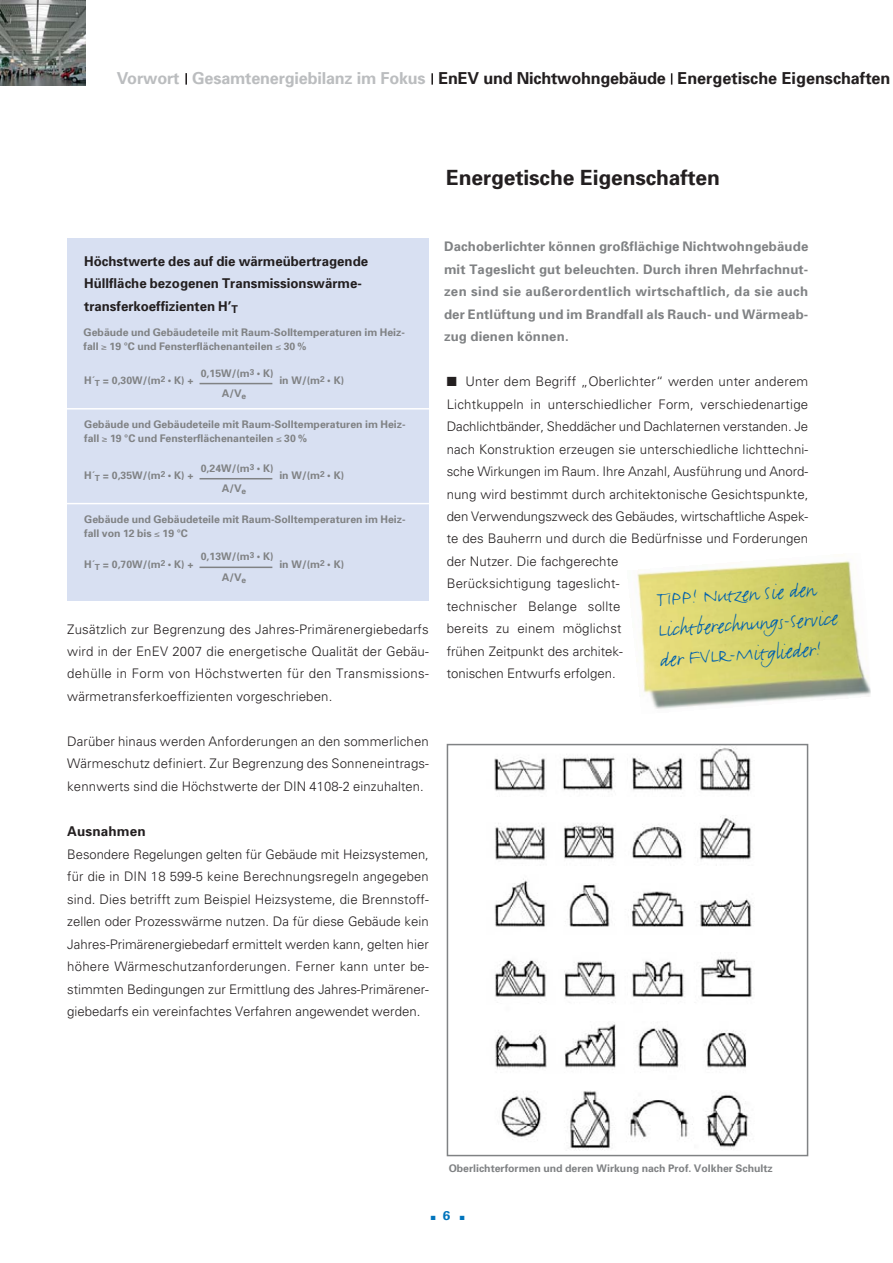
<style>
.page{position:relative;width:893px;height:1263px;background:#fff}
.page>*{position:absolute;margin:0;border:0;box-sizing:border-box;transform-origin:0 0}
.t1{font:24px/30px "FF Justlefthand";color:#0061ad}
.t2{font:700 21px "Univers";letter-spacing:-.005em;color:#231f20}
.t3{font:700 16.5px "Univers";letter-spacing:-.01em;color:#231f20}
.t4{font:700 13.5px/22.5px "Univers";color:#231f20}
.t5{font:300 13.2px/22.5px "Univers";letter-spacing:.01em;color:#231f20;text-align:justify}
.t6{font:700 13.2px/22.5px "Univers";letter-spacing:.01em;color:#808284;text-align:justify}
.t7{font:700 12.75px "Univers";color:#0074bc;scale:1.06 1}
.t8{font:700 10.5px/13.5px "Univers";color:#808284}
.s1{color:#bbbdbf}
</style>
<div class="page">
<img style="left:0;top:0;width:85px;height:85px">
<img style="left:494px;top:747px;width:258px;height:403px">
<div style="left:446px;top:744px;width:362px;height:412px;border:2px solid #808284"></div>
<div style="left:67px;top:238px;width:362px;height:362px;background:#d8e0f2"></div>
<hr style="left:199px;top:383px;width:73px;height:1px;background:#808284">
<hr style="left:199px;top:478px;width:73px;height:1px;background:#808284">
<hr style="left:199px;top:567px;width:73px;height:1px;background:#808284">
<hr style="left:62px;top:408px;width:376px;height:2px;background:#fff">
<hr style="left:63px;top:503px;width:372px;height:1px;background:#fff">
<img style="left:636px;top:560px;width:235px;height:149px">
<svg style="left:671px;top:73px;width:1px;height:12px"></svg>
<svg style="left:431px;top:73px;width:2px;height:12px"></svg>
<svg style="left:185px;top:73px;width:2px;height:12px"></svg>
<p class="t3" style="left:117px;top:72px;width:775px"><span class="s1">Vorwort Gesamtenergiebilanz im Fokus</span> EnEV und Nichtwohngebäude Energetische Eigenschaften</p>
<h2 class="t2" style="left:446px;top:170px;width:275px">Energetische Eigenschaften</h2>
<p class="t4" style="left:84px;top:251px;width:285px">Höchstwerte des auf die wärmeübertragende<br>Hüllfläche bezogenen Transmissionswärme&shy;transferkoeffizienten H’<sub>T</sub></p>
<p class="t8" style="left:84px;top:327px;width:323px">Gebäude und Gebäudeteile mit Raum-Solltemperaturen im Heiz&shy;fall ≥ 19 °C und Fensterflächenanteilen ≤ 30 %</p>
<p class="t8" style="left:84px;top:375px;width:111px">H´<sub>T</sub> = 0,30W/(m<sup>2</sup> • K) +</p>
<p class="t8" style="left:222px;top:364px;width:53px;line-height:20.5px;text-indent:-21px">0,15W/(m<sup>3</sup> • K)<br>A/V<sub>e</sub></p>
<p class="t8" style="left:279px;top:375px;width:66px">in W/(m<sup>2</sup> • K)</p>
<p class="t8" style="left:84px;top:419px;width:323px">Gebäude und Gebäudeteile mit Raum-Solltemperaturen im Heiz&shy;fall ≥ 19 °C und Fensterflächenanteilen ≤ 30 %</p>
<p class="t8" style="left:84px;top:470px;width:111px">H´<sub>T</sub> = 0,35W/(m<sup>2</sup> • K) +</p>
<p class="t8" style="left:222px;top:459px;width:53px;line-height:20.5px;text-indent:-21px">0,24W/(m<sup>3</sup> • K)<br>A/V<sub>e</sub></p>
<p class="t8" style="left:279px;top:470px;width:66px">in W/(m<sup>2</sup> • K)</p>
<p class="t8" style="left:84px;top:513px;width:323px">Gebäude und Gebäudeteile mit Raum-Solltemperaturen im Heiz&shy;fall von 12 bis ≤ 19 °C</p>
<p class="t8" style="left:84px;top:558px;width:111px">H´<sub>T</sub> = 0,70W/(m<sup>2</sup> • K) +</p>
<p class="t8" style="left:222px;top:547px;width:53px;line-height:20.5px;text-indent:-21px">0,13W/(m<sup>3</sup> • K)<br>A/V<sub>e</sub></p>
<p class="t8" style="left:279px;top:558px;width:66px">in W/(m<sup>2</sup> • K)</p>
<p class="t5" style="left:67px;top:619px;width:363px">Zusätzlich zur Begrenzung des Jahres-Primärenergiebedarfs wird in der EnEV 2007 die energetische Qualität der Gebäu&shy;dehülle in Form von Höchstwerten für den Transmissions&shy;wärmetransferkoeffizienten vorgeschrieben.</p>
<p class="t5" style="left:67px;top:731px;width:363px">Darüber hinaus werden Anforderungen an den sommerlichen Wärmeschutz definiert. Zur Begrenzung des Sonnenein trags&shy;kenn wer ts sind die Höchstwerte der DIN 4108-2 einzuhalten.</p>
<p class="t4" style="left:67px;top:821px;width:80px">Ausnahmen</p>
<p class="t5" style="left:67px;top:844px;width:363px">Besondere Regelungen gelten für Gebäude mit Heizsystemen, für die in DIN 18 599-5 keine Berechnungsregeln angegeben sind. Dies betrifft zum Beispiel Heizsysteme, die Brennstoff&shy;zellen oder Prozesswärme nutzen. Da für diese Gebäude kein Jahres-Primärenergiebedarf ermittelt werden kann, gelten hier höhere Wärmeschutzanforderungen. Ferner kann unter be&shy;stimmten Bedingungen zur Ermittlung des Jahres-Primärener&shy;giebedarfs ein vereinfachtes Verfahren angewendet werden.</p>
<p class="t6" style="left:444px;top:236px;width:366px">Dachoberlichter können großflächige Nichtwohngebäude mit Tageslicht gut beleuchten. Durch ihren Mehrfachnut&shy;zen sind sie außerordentlich wirtschaftlich, da sie auch der Entlüftung und im Brandfall als Rauch- und Wärmeab&shy;zug dienen können.</p>
<p class="t5" style="left:446px;top:371px;width:363px;text-align:left">■ Unter dem Begriff „Oberlichter“ werden unter anderem Lichtkuppeln in unterschiedlicher Form, verschiedenartige Dachlichtbänder, Sheddächer und Dachlaternen verstanden. Je nach Konstruktion erzeugen sie unterschiedliche lichttechni&shy;sche Wirkungen im Raum. Ihre Anzahl, Ausführung und Anord&shy;nung wird bestimmt durch architektonische Gesichtspunkte, den Verwendungszweck des Gebäudes, wirtschaftliche Aspek&shy;te des Bauherrn und durch die Bedürfnisse und Forderungen der Nutzer. Die fachgerechte<br>Berücksichtigung tageslicht-<br>technischer Belange sollte<br>bereits zu einem möglichst<br>frühen Zeitpunkt des architek-<br>tonischen Entwurfs erfolgen.</p>
<h1 class="t1" style="left:654px;top:583px;width:182px;rotate:-4deg">TIPP! Nutzen Sie den<br>Lichtberechnungs-Service der FVLR-Mitglieder!</h1>
<p class="t8" style="left:448px;top:1163px;width:326px">Oberlichterformen und deren Wirkung nach Prof. Volkher Schultz</p>
<p class="t7" style="left:431px;top:1211px;width:34px">■ 6 ■</p>
</div>
